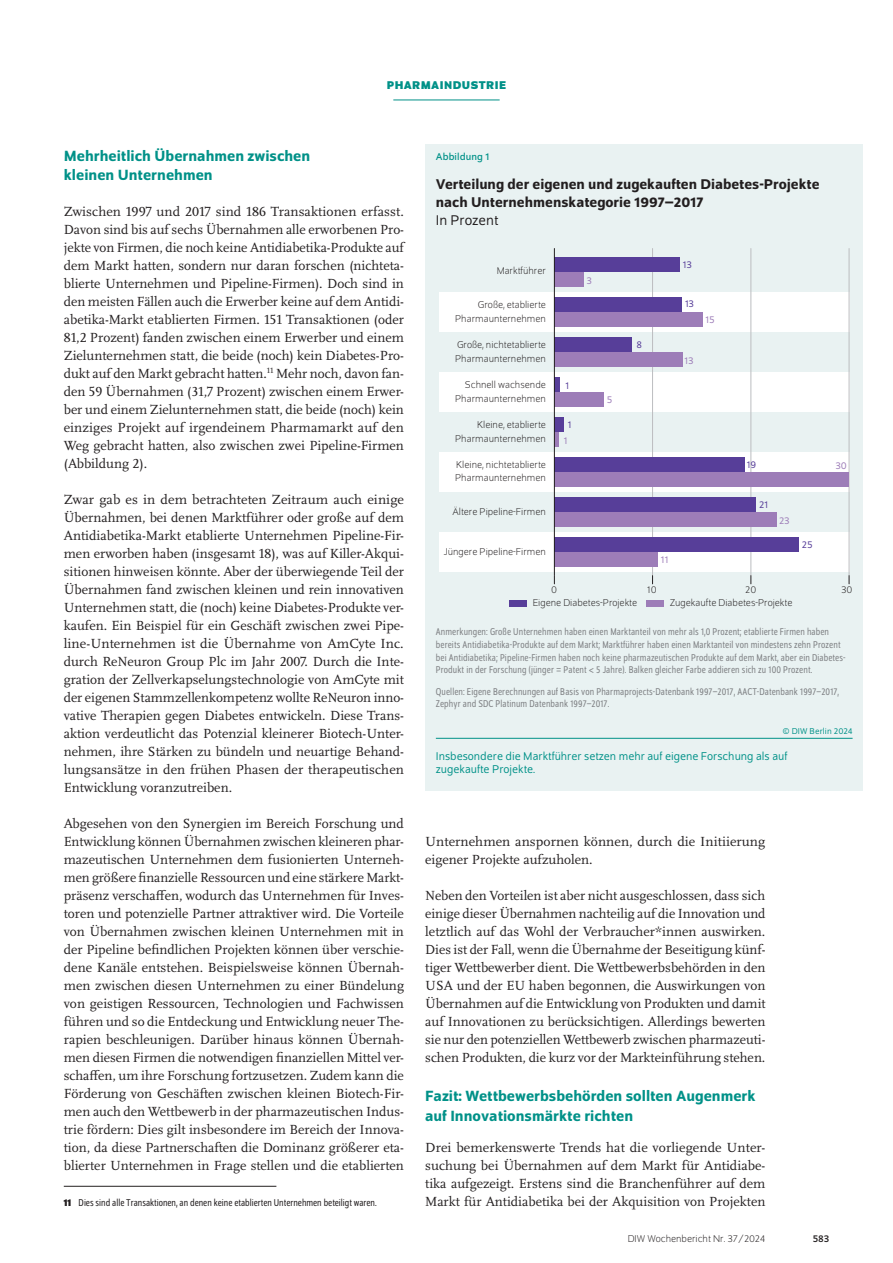
<style>
.page{position:relative;width:893px;height:1263px;background:#fff}
.page>*{position:absolute;margin:0;border:0;box-sizing:border-box;transform-origin:0 0}
.t1{font:500 15.75px/19.5px "Schumpeter";color:#009188}
.t2{font:500 15px/18px "Schumpeter";color:#231f20}
.t3{font:15px "Schumpeter Blond";color:#231f20}
.t4{font:13.8px/18px "Scala Pro";color:#231f20;text-align:justify}
.t5{font:12px/13.5px "Schumpeter Blond";color:#009188}
.t6{font:700 12px "Schumpeter";letter-spacing:.04em;color:#009188}
.t7{font:semi-condensed 10.5px/12.8px "Schumpeter Blond";letter-spacing:.01em;color:#808285}
.t8{font:300 10.5px/13.5px "Schumpeter";color:#231f20;text-align:right}
.t9{font:semi-condensed 10.5px "Schumpeter Blond";color:#231f20}
.t10{font:10.5px "Schumpeter Blond";color:#9d7db8}
.t11{font:10.5px "Schumpeter Blond";color:#573e99}
.t12{font:10.5px "Schumpeter";letter-spacing:.01em;color:#009188}
.t13{font:10.5px "Schumpeter";color:#231f20}
.t14{font:9px "Schumpeter Blond";letter-spacing:.01em;color:#009188}
.s1{font-family:"Schumpeter";font-weight:700}
</style>
<div class="page">
<hr style="left:393px;top:100px;width:107px;height:1px;background:#009188">
<hr style="left:64px;top:1186px;width:212px;height:1px;background:#231f20">
<div style="left:425px;top:144px;width:438px;height:646px;background:#e9f2f2"></div>
<div style="left:439px;top:292px;width:410px;height:40px;background:#fff"></div>
<div style="left:439px;top:372px;width:410px;height:40px;background:#fff"></div>
<div style="left:439px;top:452px;width:410px;height:40px;background:#fff"></div>
<div style="left:439px;top:532px;width:410px;height:40px;background:#fff"></div>
<hr style="left:849px;top:248px;width:1px;height:327px;background:#bcbdc0">
<hr style="left:751px;top:248px;width:1px;height:327px;background:#bcbdc0">
<hr style="left:652px;top:248px;width:1px;height:327px;background:#bcbdc0">
<div style="left:554px;top:537px;width:245px;height:15px;background:#573e99"></div>
<div style="left:554px;top:552px;width:104px;height:15px;background:#9d7db8"></div>
<div style="left:554px;top:497px;width:202px;height:15px;background:#573e99"></div>
<div style="left:554px;top:512px;width:222px;height:15px;background:#9d7db8"></div>
<div style="left:554px;top:457px;width:191px;height:15px;background:#573e99"></div>
<div style="left:554px;top:472px;width:295px;height:15px;background:#9d7db8"></div>
<div style="left:554px;top:417px;width:10px;height:15px;background:#573e99"></div>
<div style="left:554px;top:432px;width:5px;height:15px;background:#9d7db8"></div>
<div style="left:554px;top:377px;width:6px;height:15px;background:#573e99"></div>
<div style="left:554px;top:392px;width:50px;height:15px;background:#9d7db8"></div>
<div style="left:554px;top:337px;width:78px;height:15px;background:#573e99"></div>
<div style="left:554px;top:352px;width:129px;height:15px;background:#9d7db8"></div>
<div style="left:554px;top:297px;width:128px;height:15px;background:#573e99"></div>
<div style="left:554px;top:312px;width:148px;height:15px;background:#9d7db8"></div>
<div style="left:554px;top:257px;width:126px;height:15px;background:#573e99"></div>
<div style="left:554px;top:272px;width:30px;height:15px;background:#9d7db8"></div>
<hr style="left:554px;top:248px;width:1px;height:327px;background:#231f20">
<div style="left:647px;top:600px;width:17px;height:6px;background:#9d7db8"></div>
<div style="left:509px;top:600px;width:17px;height:6px;background:#573e99"></div>
<hr style="left:436px;top:738px;width:417px;height:1px;background:#009188">
<p class="t6" style="left:387px;top:79px;width:121px">PHARMAINDUSTRIE</p>
<p class="t1" style="left:64px;top:146px;width:248px">Mehrheitlich Übernahmen zwischen kleinen Unternehmen</p>
<p class="t4" style="left:64px;top:202px;width:342px">Zwischen 1997 und 2017 sind 186 Transaktionen erfasst.<br>Davon sind bis auf sechs Übernahmen alle erworbenen Pro&shy;jekte von Firmen, die noch keine Antidiabetika-Produkte auf dem Markt hatten, sondern nur daran forschen (nichteta&shy;blierte Unternehmen und Pipeline-Firmen). Doch sind in den meisten Fällen auch die Erwerber keine auf dem Antidi&shy;abetika-Markt etablierten Firmen. 151 Transaktionen (oder 81,2 Prozent) fanden zwischen einem Erwerber und einem Zielunternehmen statt, die beide (noch) kein Diabetes-Pro&shy;dukt auf den Markt gebracht hatten.<sup>11</sup> Mehr noch, davon fan&shy;den 59 Übernahmen (31,7 Prozent) zwischen einem Erwer&shy;ber und einem Zielunternehmen statt, die beide (noch) kein einziges Projekt auf irgendeinem Pharmamarkt auf den Weg gebracht hatten, also zwischen zwei Pipeline-Firmen (Abbildung 2).</p>
<p class="t4" style="left:64px;top:490px;width:342px">Zwar gab es in dem betrachteten Zeitraum auch einige Übernahmen, bei denen Marktführer oder große auf dem Antidiabetika-Markt etablierte Unternehmen Pipeline-Fir&shy;men erworben haben (insgesamt 18), was auf Killer-Akqui&shy;sitionen hinweisen könnte. Aber der überwiegende Teil der Übernahmen fand zwischen kleinen und rein innovativen Unternehmen statt, die (noch) keine Diabetes-Produkte ver&shy;kaufen. Ein Beispiel für ein Geschäft zwischen zwei Pipe&shy;line-Unternehmen ist die Übernahme von AmCyte Inc. durch ReNeuron Group Plc im Jahr 2007. Durch die Inte&shy;gration der Zellverkapselungstechnologie von AmCyte mit der eigenen Stammzellenkompetenz wollte ReNeuron inno&shy;vative Therapien gegen Diabetes entwickeln. Diese Trans&shy;aktion verdeutlicht das Potenzial kleinerer Biotech-Unter&shy;nehmen, ihre Stärken zu bündeln und neuartige Behand&shy;lungsansätze in den frühen Phasen der therapeutischen Entwicklung voranzutreiben.</p>
<p class="t4" style="left:64px;top:814px;width:342px">Abgesehen von den Synergien im Bereich Forschung und Entwicklung können Übernahmen zwischen kleineren phar&shy;mazeutischen Unternehmen dem fusionierten Unterneh&shy;men größere finanzielle Ressourcen und eine stärkere Markt&shy;präsenz verschaffen, wodurch das Unternehmen für Inves&shy;toren und potenzielle Partner attraktiver wird. Die Vorteile von Übernahmen zwischen kleinen Unternehmen mit in der Pipeline befindlichen Projekten können über verschie&shy;dene Kanäle entstehen. Beispielsweise können Übernah&shy;men zwischen diesen Unternehmen zu einer Bündelung von geistigen Ressourcen, Technologien und Fachwissen führen und so die Entdeckung und Entwicklung neuer The&shy;rapien beschleunigen. Darüber hinaus können Übernah&shy;men diesen Firmen die notwendigen finanziellen Mittel ver&shy;schaffen, um ihre Forschung fortzusetzen. Zudem kann die Förderung von Geschäften zwischen kleinen Biotech-Fir&shy;men auch den Wettbewerb in der pharmazeutischen Indus&shy;trie fördern: Dies gilt insbesondere im Bereich der Innova&shy;tion, da diese Partnerschaften die Dominanz größerer eta&shy;blierter Unternehmen in Frage stellen und die etablierten</p>
<p class="t9" style="left:64px;top:1198px;width:314px"><span class="s1">11</span> Dies sind alle Transaktionen, an denen keine etablierten Unternehmen beteiligt waren.</p>
<p class="t12" style="left:436px;top:151px;width:55px">Abbildung 1</p>
<p class="t2" style="left:436px;top:175px;width:385px">Verteilung der eigenen und zugekauften Diabetes-Projekte nach Unternehmenskategorie 1997–2017</p>
<p class="t3" style="left:436px;top:212px;width:64px">In Prozent</p>
<p class="t8" style="left:497px;top:264px;width:51px">Marktführer</p>
<p class="t11" style="left:683px;top:260px;width:11px">13</p>
<p class="t10" style="left:587px;top:276px;width:7px">3</p>
<p class="t8" style="left:455px;top:299px;width:92px">Große, etablierte<br>Pharmaunternehmen</p>
<p class="t11" style="left:685px;top:299px;width:11px">13</p>
<p class="t10" style="left:705px;top:314px;width:11px">15</p>
<p class="t8" style="left:455px;top:339px;width:92px;text-align:left">Große, nichtetablierte<br>Pharmaunternehmen</p>
<p class="t11" style="left:637px;top:339px;width:7px">8</p>
<p class="t10" style="left:685px;top:355px;width:11px">13</p>
<p class="t8" style="left:455px;top:379px;width:92px">Schnell wachsende<br>Pharmaunternehmen</p>
<p class="t11" style="left:565px;top:380px;width:5px">1</p>
<p class="t10" style="left:607px;top:394px;width:7px">5</p>
<p class="t8" style="left:455px;top:419px;width:92px">Kleine, etablierte<br>Pharmaunternehmen</p>
<p class="t11" style="left:568px;top:420px;width:5px">1</p>
<p class="t10" style="left:564px;top:436px;width:5px">1</p>
<p class="t8" style="left:455px;top:458px;width:92px;text-align:left">Kleine, nichtetablierte<br>Pharmaunternehmen</p>
<p class="t8" style="left:452px;top:506px;width:95px">Ältere Pipeline-Firmen</p>
<p class="t11" style="left:747px;top:459px;width:11px">19</p>
<p class="t10" style="left:835px;top:461px;width:13px">30</p>
<p class="t11" style="left:759px;top:499px;width:11px">21</p>
<p class="t10" style="left:779px;top:515px;width:12px">23</p>
<p class="t8" style="left:444px;top:546px;width:104px">Jüngere Pipeline-Firmen</p>
<p class="t10" style="left:661px;top:555px;width:9px">11</p>
<p class="t11" style="left:802px;top:540px;width:12px">25</p>
<p class="t8" style="left:551px;top:584px;width:7px">0</p>
<p class="t8" style="left:647px;top:584px;width:11px">10</p>
<p class="t8" style="left:745px;top:584px;width:13px">20</p>
<p class="t8" style="left:841px;top:584px;width:13px">30</p>
<p class="t8" style="left:533px;top:596px;width:106px">Eigene Diabetes-Projekte</p>
<p class="t8" style="left:670px;top:596px;width:124px">Zugekaufte Diabetes-Projekte</p>
<p class="t7" style="left:436px;top:626px;width:411px">Anmerkungen: Große Unternehmen haben einen Marktanteil von mehr als 1,0 Prozent; etablierte Firmen haben bereits Antidiabetika-Produkte auf dem Markt; Marktführer haben einen Marktanteil von mindestens zehn Prozent bei Antidiabetika; Pipeline-Firmen haben noch keine pharmazeutischen Produkte auf dem Markt, aber ein Diabetes-Produkt in der Forschung (jünger = Patent &lt; 5 Jahre). Balken gleicher Farbe addieren sich zu 100 Prozent.</p>
<p class="t7" style="left:436px;top:685px;width:405px">Quellen: Eigene Berechnungen auf Basis von Pharmaprojects-Datenbank 1997–2017, AACT-Datenbank 1997–2017,<br>Zephyr and SDC Platinum Datenbank 1997–2017.</p>
<p class="t14" style="left:782px;top:726px;width:72px">© DIW Berlin 2024</p>
<p class="t5" style="left:436px;top:750px;width:353px">Insbesondere die Marktführer setzen mehr auf eigene Forschung als auf zugekaufte Projekte.</p>
<p class="t4" style="left:425px;top:832px;width:342px">Unternehmen anspornen können, durch die Initiierung eigener Projekte aufzuholen.</p>
<p class="t4" style="left:425px;top:886px;width:342px">Neben den Vorteilen ist aber nicht ausgeschlossen, dass sich einige dieser Übernahmen nachteilig auf die Innovation und letztlich auf das Wohl der Verbraucher*innen auswirken.<br>Dies ist der Fall, wenn die Übernahme der Beseitigung künf&shy;tiger Wettbewerber dient. Die Wettbewerbsbehörden in den USA und der EU haben begonnen, die Auswirkungen von Übernahmen auf die Entwicklung von Produkten und damit auf Innovationen zu berücksichtigen. Allerdings bewerten sie nur den potenziellen Wettbewerb zwischen pharmazeuti&shy;schen Produkten, die kurz vor der Markteinführung stehen.</p>
<p class="t1" style="left:425px;top:1086px;width:332px">Fazit: Wettbewerbsbehörden sollten Augenmerk auf Innovationsmärkte richten</p>
<p class="t4" style="left:425px;top:1138px;width:342px">Drei bemerkenswerte Trends hat die vorliegende Unter&shy;suchung bei Übernahmen auf dem Markt für Antidiabe&shy;tika aufgezeigt. Erstens sind die Branchenführer auf dem Markt für Antidiabetika bei der Akquisition von Projekten</p>
<p class="t8" style="left:628px;top:1232px;width:139px">DIW Wochenbericht Nr. 37/2024</p>
<p class="t13" style="left:813px;top:1233px;width:18px">583</p>
</div>
